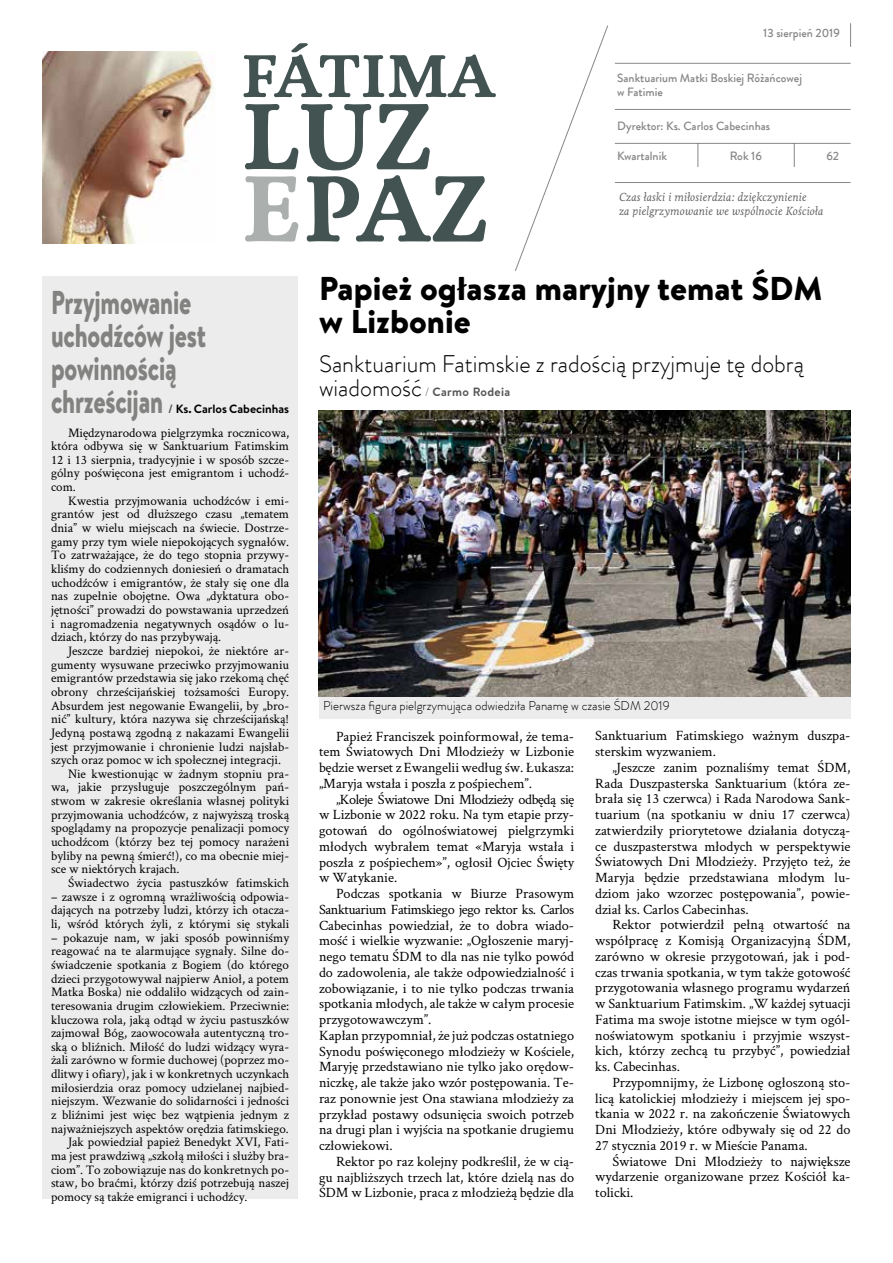
<style>
.page{position:relative;width:893px;height:1263px;background:#fff}
.page>*{position:absolute;margin:0;border:0;box-sizing:border-box;transform-origin:0 0}
.t1{font:700 95.7px "Livory";color:#425351}
.t2{font:700 61.5px "Livory";color:#425351}
.t3{font:900 33px/33px "Brandon Text";letter-spacing:-.01em;color:#828281;scale:.72 1}
.t4{font:900 33px/33px "Brandon Text";color:#000}
.t5{font:300 24px "Brandon Grotesque";color:#000}
.t6{font:14.25px/15.8px "Crimson Text";color:#000;text-align:justify}
.t7{font:13.05px/13.6px "Crimson Text";color:#000;text-align:justify}
.t8{font:300 12.75px "Brandon Grotesque";color:#000}
.t9{font:500 12px/14.4px "Brandon Grotesque";color:#868786}
.t10{font:italic 12px/14.4px "Livory";color:#626261}
.t11{font:700 12px "Brandon Text";letter-spacing:.03em;color:#565655}
.t12{font:700 12px "Brandon Text";color:#000}
.s1{color:#abafae}
.s2{color:#565655}
.s3{font-family:"Brandon Grotesque";font-weight:300;font-size:24px;color:#000}
.s4{font-family:"Brandon Grotesque";font-weight:300}
</style>
<div class="page">
<svg style="left:698px;top:144px;width:1px;height:23px"></svg>
<svg style="left:850px;top:23px;width:1px;height:24px"></svg>
<svg style="left:794px;top:144px;width:1px;height:23px"></svg>
<hr style="left:615px;top:63px;width:236px;height:1px;background:#868786">
<hr style="left:615px;top:109px;width:236px;height:1px;background:#868786">
<hr style="left:615px;top:182px;width:236px;height:1px;background:#868786">
<hr style="left:615px;top:143px;width:236px;height:1px;background:#868786">
<img style="left:43px;top:51px;width:171px;height:192px">
<svg style="left:515px;top:25px;width:93px;height:246px"></svg>
<div style="left:43px;top:276px;width:255px;height:923px;background:#ececec"></div>
<img style="left:319px;top:410px;width:531px;height:287px">
<div style="left:319px;top:697px;width:531px;height:21px;background:#ececec"></div>
<h2 class="t2" style="left:241px;top:39px;width:255px">FÁTIMA</h2>
<h1 class="t1" style="left:241px;top:80px;width:194px">LUZ</h1>
<h1 class="t1" style="left:241px;top:152px;width:250px"><span class="s1">E</span>PAZ</h1>
<p class="t9" style="left:763px;top:26px;width:78px">13 sierpień 2019</p>
<p class="t9" style="left:617px;top:71px;width:186px">Sanktuarium Matki Boskiej Różańcowej w Fatimie</p>
<p class="t9" style="left:617px;top:118px;width:154px">Dyrektor: Ks. Carlos Cabecinhas</p>
<p class="t9" style="left:617px;top:149px;width:51px">Kwartalnik</p>
<p class="t9" style="left:730px;top:149px;width:34px">Rok 16</p>
<p class="t9" style="left:826px;top:149px;width:14px">62</p>
<p class="t10" style="left:619px;top:189px;width:206px">Czas łaski i miłosierdzia: dziękczynienie<br>za pielgrzymowanie we wspólnocie Kościoła</p>
<h3 class="t3" style="left:51px;top:285px;width:217px">Przyjmowanie uchodźców jest powinnością chrześcijan</h3>
<p class="t12" style="left:168px;top:400px;width:123px"><span class="s2">/</span> Ks. Carlos Cabecinhas</p>
<p class="t7" style="left:51px;top:425px;width:240px;text-indent:17px">Międzynarodowa pielgrzymka rocznicowa, która odbywa się w Sanktuarium Fatimskim 12 i 13 sierpnia, tradycyjnie i w sposób szcze&shy;gólny poświęcona jest emigrantom i uchodź&shy;com.</p>
<p class="t7" style="left:51px;top:493px;width:240px;text-indent:17px">Kwestia przyjmowania uchodźców i emi&shy;grantów jest od dłuższego czasu „tematem dnia” w wielu miejscach na świecie. Dostrze&shy;gamy przy tym wiele niepokojących sygnałów.<br>To zatrważające, że do tego stopnia przywy&shy;kliśmy do codziennych doniesień o dramatach uchodźców i emigrantów, że stały się one dla nas zupełnie obojętne. Owa „dyktatura obo&shy;jętności” prowadzi do powstawania uprzedzeń i nagromadzenia negatywnych osądów o lu&shy;dziach, którzy do nas przybywają.</p>
<p class="t7" style="left:68px;top:643px;width:223px">Jeszcze bardziej niepokoi, że niektóre ar-</p>
<p class="t7" style="left:51px;top:657px;width:240px">gumenty wysuwane przeciwko przyjmowaniu</p>
<p class="t7" style="left:51px;top:671px;width:240px">emigrantów przedstawia się jako rzekomą chęć</p>
<p class="t7" style="left:51px;top:684px;width:240px">obrony chrześcijańskiej tożsamości Europy.</p>
<p class="t7" style="left:51px;top:698px;width:240px">Absurdem jest negowanie Ewangelii, by „bro-</p>
<p class="t7" style="left:51px;top:712px;width:240px">nić” kultury, która nazywa się chrześcijańską!</p>
<p class="t7" style="left:51px;top:725px;width:240px">Jedyną postawą zgodną z nakazami Ewangelii</p>
<p class="t7" style="left:51px;top:739px;width:240px">jest przyjmowanie i chronienie ludzi najsłab-</p>
<p class="t7" style="left:51px;top:753px;width:231px">szych oraz pomoc w ich społecznej integracji.</p>
<p class="t7" style="left:68px;top:766px;width:223px">Nie kwestionując w żadnym stopniu pra-</p>
<p class="t7" style="left:51px;top:780px;width:240px">wa, jakie przysługuje poszczególnym pań-</p>
<p class="t7" style="left:51px;top:794px;width:240px">stwom w zakresie określania własnej polityki</p>
<p class="t7" style="left:51px;top:807px;width:240px">przyjmowania uchodźców, z najwyższą troską</p>
<p class="t7" style="left:51px;top:821px;width:240px">spoglądamy na propozycje penalizacji pomocy</p>
<p class="t7" style="left:51px;top:834px;width:240px">uchodźcom (którzy bez tej pomocy narażeni</p>
<p class="t7" style="left:51px;top:848px;width:240px">byliby na pewną śmierć!), co ma obecnie miej-</p>
<p class="t7" style="left:51px;top:862px;width:130px">sce w niektórych krajach.</p>
<p class="t7" style="left:68px;top:875px;width:223px">Świadectwo życia pastuszków fatimskich</p>
<p class="t7" style="left:51px;top:889px;width:240px">– zawsze i z ogromną wrażliwością odpowia&shy;dających na potrzeby ludzi, którzy ich otacza&shy;li, wśród których żyli, z którymi się stykali</p>
<p class="t7" style="left:51px;top:930px;width:240px">– pokazuje nam, w jaki sposób powinniśmy</p>
<p class="t7" style="left:51px;top:944px;width:240px">reagować na te alarmujące sygnały. Silne do-</p>
<p class="t7" style="left:51px;top:957px;width:240px">świadczenie spotkania z Bogiem (do którego</p>
<p class="t7" style="left:51px;top:971px;width:240px">dzieci przygotowywał najpierw Anioł, a potem</p>
<p class="t7" style="left:51px;top:985px;width:240px">Matka Boska) nie oddaliło widzących od zain-</p>
<p class="t7" style="left:51px;top:998px;width:240px">teresowania drugim człowiekiem. Przeciwnie:</p>
<p class="t7" style="left:51px;top:1012px;width:240px">kluczowa rola, jaką odtąd w życiu pastuszków</p>
<p class="t7" style="left:51px;top:1026px;width:240px">zajmował Bóg, zaowocowała autentyczną tro-</p>
<p class="t7" style="left:51px;top:1039px;width:240px">ską o bliźnich. Miłość do ludzi widzący wyra-</p>
<p class="t7" style="left:51px;top:1053px;width:240px">żali zarówno w formie duchowej (poprzez mo-</p>
<p class="t7" style="left:51px;top:1067px;width:240px">dlitwy i ofiary), jak i w konkretnych uczynkach</p>
<p class="t7" style="left:51px;top:1080px;width:240px">miłosierdzia oraz pomocy udzielanej najbied-</p>
<p class="t7" style="left:51px;top:1094px;width:240px">niejszym. Wezwanie do solidarności i jedności</p>
<p class="t7" style="left:51px;top:1107px;width:240px">z bliźnimi jest więc bez wątpienia jednym z</p>
<p class="t7" style="left:51px;top:1121px;width:239px">najważniejszych aspektów orędzia fatimskiego.</p>
<p class="t7" style="left:68px;top:1135px;width:223px">Jak powiedział papież Benedykt XVI, Fati-</p>
<p class="t7" style="left:51px;top:1148px;width:240px">ma jest prawdziwą „szkołą miłości i służby bra-</p>
<p class="t7" style="left:51px;top:1162px;width:240px">ciom”. To zobowiązuje nas do konkretnych po-</p>
<p class="t7" style="left:51px;top:1176px;width:240px">staw, bo braćmi, którzy dziś potrzebują naszej</p>
<p class="t7" style="left:51px;top:1189px;width:198px">pomocy są także emigranci i uchodźcy.</p>
<h3 class="t4" style="left:319px;top:271px;width:505px">Papież ogłasza maryjny temat ŚDM w Lizbonie</h3>
<h3 class="t5" style="left:319px;top:347px;width:486px">Sanktuarium Fatimskie z radością przyjmuje tę dobrą</h3>
<p class="t11" style="left:319px;top:383px;width:193px"><span class="s3">wiadomość</span> <span class="s4">/</span> Carmo Rodeia</p>
<p class="t8" style="left:323px;top:697px;width:348px">Pierwsza figura pielgrzymująca odwiedziła Panamę w czasie ŚDM 2019</p>
<p class="t6" style="left:319px;top:728px;width:257px;text-indent:17px">Papież Franciszek poinformował, że tema&shy;tem Światowych Dni Młodzieży w Lizbonie będzie werset z Ewangelii według św. Łukasza: „Maryja wstała i poszła z pośpiechem”.</p>
<p class="t6" style="left:319px;top:791px;width:257px;text-indent:17px">„Koleje Światowe Dni Młodzieży odbędą się w Lizbonie w 2022 roku. Na tym etapie przy&shy;gotowań do ogólnoświatowej pielgrzymki młodych wybrałem temat «Maryja wstała i poszła z pośpiechem»”, ogłosił Ojciec Święty w Watykanie.</p>
<p class="t6" style="left:319px;top:885px;width:257px;text-align:left;text-indent:17px">Podczas spotkania w Biurze Prasowym Sanktuarium Fatimskiego jego rektor ks. Carlos Cabecinhas powiedział, że to dobra wiado&shy;mość i wielkie wyzwanie: „Ogłoszenie maryj&shy;nego tematu ŚDM to dla nas nie tylko powód do zadowolenia, ale także odpowiedzialność i zobowiązanie, i to nie tylko podczas trwania spotkania młodych, ale także w całym procesie przygotowawczym”.<br>Kapłan przypomniał, że już podczas ostatniego Synodu poświęconego młodzieży w Kościele, Maryję przedstawiano nie tylko jako orędow&shy;niczkę, ale także jako wzór postępowania. Te&shy;raz ponownie jest Ona stawiana młodzieży za przykład postawy odsunięcia swoich potrzeb na drugi plan i wyjścia na spotkanie drugiemu człowiekowi.</p>
<p class="t6" style="left:319px;top:1153px;width:257px;text-indent:17px">Rektor po raz kolejny podkreślił, że w cią&shy;gu najbliższych trzech lat, które dzielą nas do ŚDM w Lizbonie, praca z młodzieżą będzie dla</p>
<p class="t6" style="left:595px;top:727px;width:257px">Sanktuarium Fatimskiego ważnym duszpa&shy;sterskim wyzwaniem.</p>
<p class="t6" style="left:595px;top:759px;width:257px;text-indent:17px">„Jeszcze zanim poznaliśmy temat ŚDM, Rada Duszpasterska Sanktuarium (która ze&shy;brała się 13 czerwca) i Rada Narodowa Sank&shy;tuarium (na spotkaniu w dniu 17 czerwca) zatwierdziły priorytetowe działania dotyczą&shy;ce duszpasterstwa młodych w perspektywie Światowych Dni Młodzieży. Przyjęto też, że Maryja będzie przedstawiana młodym lu&shy;dziom jako wzorzec postępowania”, powie&shy;dział ks. Carlos Cabecinhas.</p>
<p class="t6" style="left:595px;top:916px;width:257px;text-indent:17px">Rektor potwierdził pełną otwartość na współpracę z Komisją Organizacyjną ŚDM, zarówno w okresie przygotowań, jak i pod&shy;czas trwania spotkania, w tym także gotowość przygotowania własnego programu wydarzeń w Sanktuarium Fatimskim. „W każdej sytuacji Fatima ma swoje istotne miejsce w tym ogól&shy;noświatowym spotkaniu i przyjmie wszyst&shy;kich, którzy zechcą tu przybyć”, powiedział ks. Cabecinhas.</p>
<p class="t6" style="left:595px;top:1074px;width:257px;text-indent:17px">Przypomnijmy, że Lizbonę ogłoszoną sto&shy;licą katolickiej młodzieży i miejscem jej spo&shy;tkania w 2022 r. na zakończenie Światowych Dni Młodzieży, które odbywały się od 22 do 27 stycznia 2019 r. w Mieście Panama.</p>
<p class="t6" style="left:595px;top:1153px;width:257px;text-indent:17px">Światowe Dni Młodzieży to największe wydarzenie organizowane przez Kościół ka&shy;tolicki.</p>
</div>
